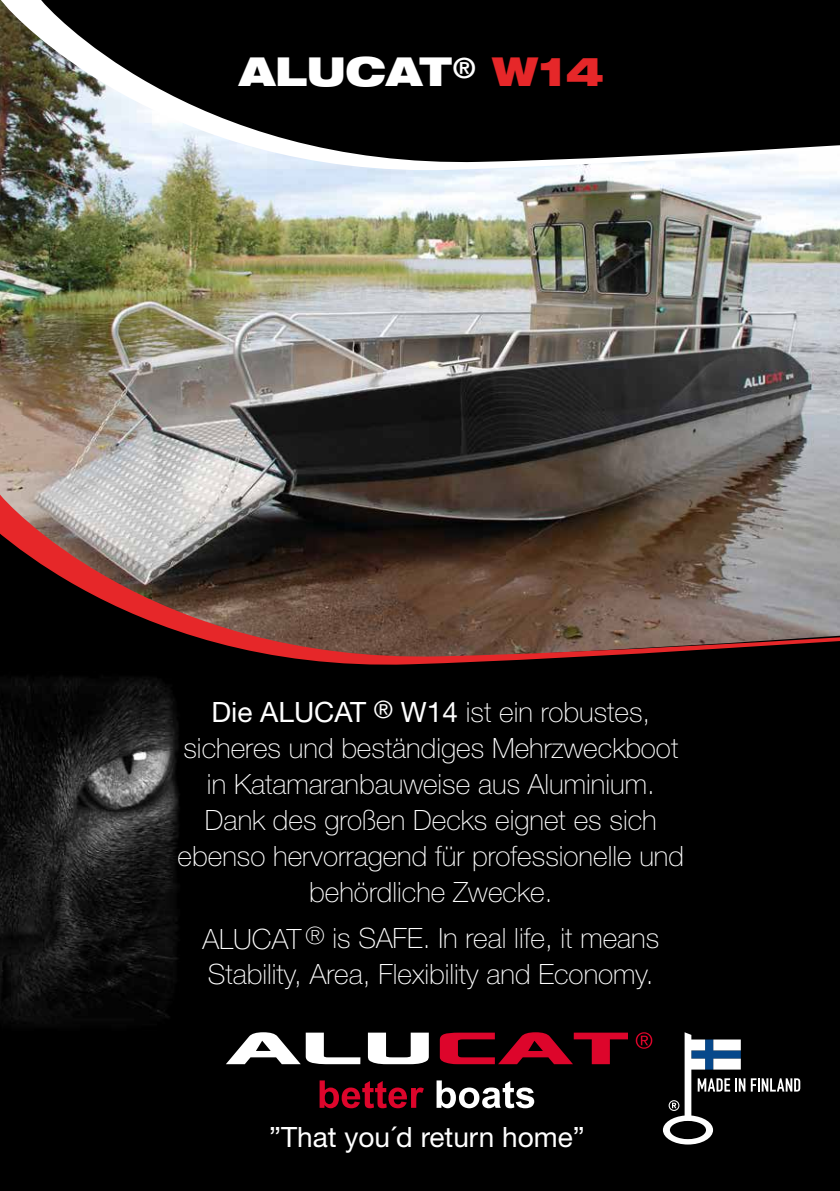
<style>
.page{position:relative;width:840px;height:1191px;background:#fff}
.page>*{position:absolute;margin:0;border:0;box-sizing:border-box;transform-origin:0 0}
.t1{font:900 expanded 40px "Helvetica Neue";color:#fff}
.t2{font:100 28px/36px "Helvetica Neue";color:#fff;text-align:center}
.t3{font:28px "Helvetica Neue";color:#fff}
.s1{color:#e62729}
.s2{font-weight:400}
.s3{font-weight:400;font-size:24px}
.s4{font-size:24px}
</style>
<div class="page">
<div style="left:0;top:0;width:839px;height:1191px;background:#000"></div>
<img style="left:1px;top:179px;width:838px;height:276px">
<svg style="left:0;top:455px;width:839px;height:80px;background:#726c68"></svg>
<svg style="left:1px;top:477px;width:838px;height:188px"></svg>
<img style="left:0;top:0;width:839px;height:179px">
<svg style="left:3px;top:0;width:836px;height:168px"></svg>
<img style="left:0;top:663px;width:189px;height:361px">
<svg style="left:662px;top:1032px;width:137px;height:112px"></svg>
<svg style="left:226px;top:1032px;width:134px;height:32px"></svg>
<svg style="left:368px;top:1032px;width:60px;height:32px"></svg>
<svg style="left:439px;top:1032px;width:188px;height:32px"></svg>
<svg style="left:319px;top:1080px;width:104px;height:28px"></svg>
<svg style="left:436px;top:1080px;width:98px;height:28px"></svg>
<svg style="left:635px;top:1032px;width:17px;height:16px"></svg>
<h1 class="t1" style="left:239px;top:46px;width:365px">AlucAt<sup>®</sup> <span class="s1">W14</span></h1>
<p class="t2" style="left:177px;top:694px;width:507px"><span class="s2">Die ALUCAT</span> <span class="s3">®</span> <span class="s2">W14</span> ist ein robustes, sicheres und beständiges Mehrzweckboot in Katamaranbauweise aus Aluminium.<br>Dank des großen Decks eignet es sich ebenso hervorragend für professionelle und behördliche Zwecke.</p>
<p class="t2" style="left:202px;top:920px;width:458px;text-align:left">ALUCAT <span class="s4">®</span> is SAFE. In real life, it means<br>Stability, Area, Flexibility and Economy.</p>
<p class="t3" style="left:269px;top:1120px;width:317px">”That you´d return home”</p>
</div>
